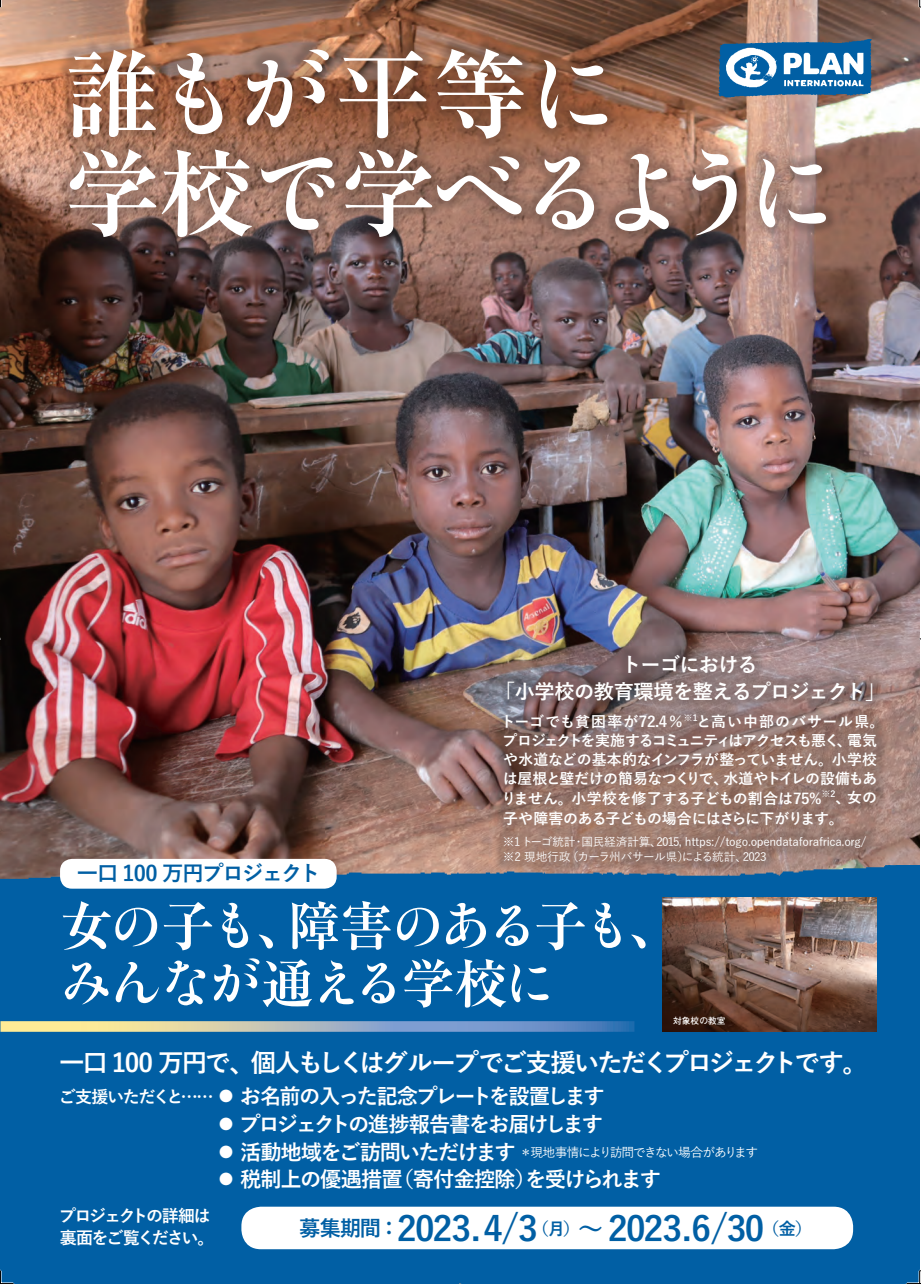
<style>
.page{position:relative;width:921px;height:1284px;background:#fff}
.page>*{position:absolute;margin:0;border:0;box-sizing:border-box;transform-origin:0 0}
.t1{font:95.7px "Ryumin Std Bold KO";letter-spacing:-.2em;color:#fff}
.t2{font:700 95.7px "Ryumin Pr 5";color:#fff}
.t3{font:700 53.1px "Ryumin Pr 5";color:#fff}
.t4{font:53.1px "Ryumin Std Bold KO";letter-spacing:-.075em;color:#fff}
.t5{font:700 34.05px "Yu Go";letter-spacing:-.045em;color:#015fa4}
.t6{font:700 25.5px "Yu Go";letter-spacing:-.09em;color:#fff}
.t7{font:700 21.3px "Yu Go";letter-spacing:-.08em;color:#fff}
.t8{font:700 21.3px "Yu Go";letter-spacing:-.105em;color:#fff}
.t9{font:700 21.3px "Yu Go";letter-spacing:-.055em;color:#015fa4}
.t10{font:700 21.3px "Yu Go";letter-spacing:-.055em;color:#fff}
.t11{font:700 21.3px "Yu Go";letter-spacing:-.1em;color:#fff}
.t12{font:700 20.25px/27.2px "Yu Go";letter-spacing:-.035em;color:#fff;text-align:center}
.t13{font:700 16.95px/22.4px "Yu Go";letter-spacing:-.105em;color:#fff}
.t14{font:700 16.95px "Yu Go";letter-spacing:-.08em;color:#fff}
.t15{font:700 16.95px "Yu Go";color:#015fa4}
.t16{font:700 14.85px/20.2px "Yu Go";letter-spacing:-.035em;color:#fff}
.t17{font:700 14.85px "Yu Go";letter-spacing:-.09em;color:#fff}
.t18{font:700 14.85px "Yu Go";letter-spacing:.02em;color:#fff}
.t19{font:700 14.85px "Yu Go";letter-spacing:.075em;color:#fff}
.t20{font:700 14.85px "Yu Go";letter-spacing:-.07em;color:#fff}
.t21{font:500 12.75px "Yu Go";letter-spacing:-.1em;color:#fff}
.t22{font:500 11.7px "Yu Go";letter-spacing:-.025em;color:#fff}
.t23{font:500 11.7px "Yu Go";letter-spacing:-.06em;color:#fff}
.t24{font:700 8.7px "Futo Go B101 Pr 5";color:#fff}
.t25{font:700 8.7px "Yu Go";color:#fff}
.s1{font-family:"Ryumin Std Bold KO";font-weight:400}
.s2{font-family:"Ryumin Pr 5";font-weight:700}
.s3{font-size:21.3px}
.s4{font-size:25.5px}
</style>
<div class="page">
<img style="left:0;top:0;width:919px;height:865px">
<div style="left:0;top:865px;width:919px;height:78px;background:#015fa4"></div>
<div style="left:57px;top:37px;width:780px;height:212px;background:#231f20;opacity:.22"></div>
<div style="left:0;top:943px;width:919px;height:340px;background:#015fa4"></div>
<svg style="left:0;top:1021px;width:634px;height:10px;background:#a9b6b5"></svg>
<div style="left:60px;top:858px;width:276px;height:30px;background:#fff;border-radius:12px"></div>
<img style="left:707px;top:28px;width:169px;height:75px">
<div style="left:241px;top:1206px;width:611px;height:42px;background:#fff;border-radius:20px"></div>
<div style="left:491px;top:642px;width:397px;height:232px;background:#231f20;opacity:.22"></div>
<img style="left:662px;top:897px;width:214px;height:134px">
<svg style="left:0;top:0;width:14px;height:8px"></svg>
<svg style="left:0;top:1269px;width:14px;height:15px"></svg>
<svg style="left:905px;top:0;width:15px;height:8px"></svg>
<svg style="left:905px;top:1269px;width:15px;height:15px"></svg>
<h1 class="t2" style="left:64px;top:19px;width:558px">誰<span class="s1">もが</span>平等<span class="s1">に</span></h1>
<h1 class="t1" style="left:64px;top:125px;width:777px"><span class="s2">学校</span>で<span class="s2">学</span>べるように</h1>
<h3 class="t12" style="left:494px;top:651px;width:392px">トーゴにおける<br>「小学校の教育環境を整えるプロジェクト「</h3>
<p class="t19" style="left:696px;top:713px;width:189px">と高い中部のバサール県。</p>
<p class="t25" style="left:683px;top:712px;width:15px">※1</p>
<p class="t18" style="left:500px;top:713px;width:184px">トーゴでも貧困率が72.4％</p>
<p class="t17" style="left:502px;top:732px;width:338px">プロジェクトを実施するコミュニティはアクセスも悪く</p>
<p class="t16" style="left:503px;top:749px;width:375px">や水道などの基本的なインフラが整っていません。小学校</p>
<p class="t20" style="left:723px;top:770px;width:155px">水道やトイレの設備もあ</p>
<p class="t16" style="left:846px;top:730px;width:31px">電気</p>
<p class="t16" style="left:836px;top:730px;width:16px">、</p>
<p class="t16" style="left:502px;top:769px;width:227px">は屋根と壁だけの簡易なつくりで、</p>
<p class="t25" style="left:821px;top:789px;width:10px">※</p>
<p class="t16" style="left:830px;top:788px;width:21px">、<sup>2</sup></p>
<p class="t16" style="left:501px;top:788px;width:344px">りません。小学校を修了する子どもの割合は75%<br>子や障害のある子どもの場合にはさらに下がります。</p>
<p class="t22" style="left:656px;top:830px;width:211px">2015, https://togo.opendataforafrica.org/</p>
<p class="t16" style="left:846px;top:788px;width:32px">女の</p>
<p class="t22" style="left:581px;top:830px;width:82px">国民経済計算、</p>
<p class="t22" style="left:502px;top:830px;width:74px">※1トーゴ統計</p>
<p class="t22" style="left:572px;top:830px;width:13px">・</p>
<p class="t23" style="left:566px;top:845px;width:182px">（カーラ州バサール県による統計、</p>
<p class="t22" style="left:677px;top:845px;width:13px">）</p>
<p class="t22" style="left:503px;top:845px;width:69px">※2 現地行政</p>
<p class="t22" style="left:742px;top:845px;width:25px">2023</p>
<h3 class="t9" style="left:77px;top:861px;width:245px">一口 100 万円プロジェクト</h3>
<h2 class="t3" style="left:287px;top:883px;width:395px">障害<span class="s1">のある</span>子<span class="s1">も</span>、</h2>
<h2 class="t3" style="left:60px;top:883px;width:250px">女<span class="s1">の</span>子<span class="s1">も</span>、</h2>
<h2 class="t4" style="left:60px;top:945px;width:498px">みんなが<span class="s2">通</span>える<span class="s2">学校</span>に</h2>
<p class="t24" style="left:673px;top:1013px;width:54px">対象校の教室</p>
<h3 class="t6" style="left:251px;top:1048px;width:618px">個人もしくはグループでご支援いただくプロジェクトです。</h3>
<h3 class="t6" style="left:59px;top:1048px;width:197px">一口 100 万円で、</h3>
<h3 class="t7" style="left:215px;top:1084px;width:391px">⃝ お名前の入った記念プレートを設置します</h3>
<p class="t14" style="left:59px;top:1086px;width:156px">ご支援いただくと……</p>
<h3 class="t8" style="left:215px;top:1111px;width:389px">⃝ プロジェクトの進捗報告書をお届けします</h3>
<p class="t21" style="left:530px;top:1139px;width:229px">現地事情により訪問できない場合があります</p>
<h3 class="t7" style="left:215px;top:1139px;width:302px">⃝ 活動地域をご訪問いただけます</h3>
<p class="t21" style="left:519px;top:1139px;width:14px">＊</p>
<p class="t13" style="left:59px;top:1204px;width:157px">プロジェクトの詳細は裏面をご覧ください。</p>
<h3 class="t7" style="left:392px;top:1167px;width:145px">（寄付金控除）</h3>
<h3 class="t10" style="left:215px;top:1167px;width:189px">⃝ 税制上の優遇措置</h3>
<h3 class="t11" style="left:525px;top:1167px;width:137px">を受けられます</h3>
<h3 class="t5" style="left:378px;top:1209px;width:161px"><span class="s3">：</span>2023.4/3</h3>
<h3 class="t5" style="left:608px;top:1209px;width:157px">2023.6/30</h3>
<h3 class="t9" style="left:299px;top:1216px;width:83px">募集期間</h3>
<p class="t15" style="left:532px;top:1218px;width:73px">（月）<span class="s4">〜</span></p>
<p class="t15" style="left:762px;top:1218px;width:52px">（金(</p>
</div>
